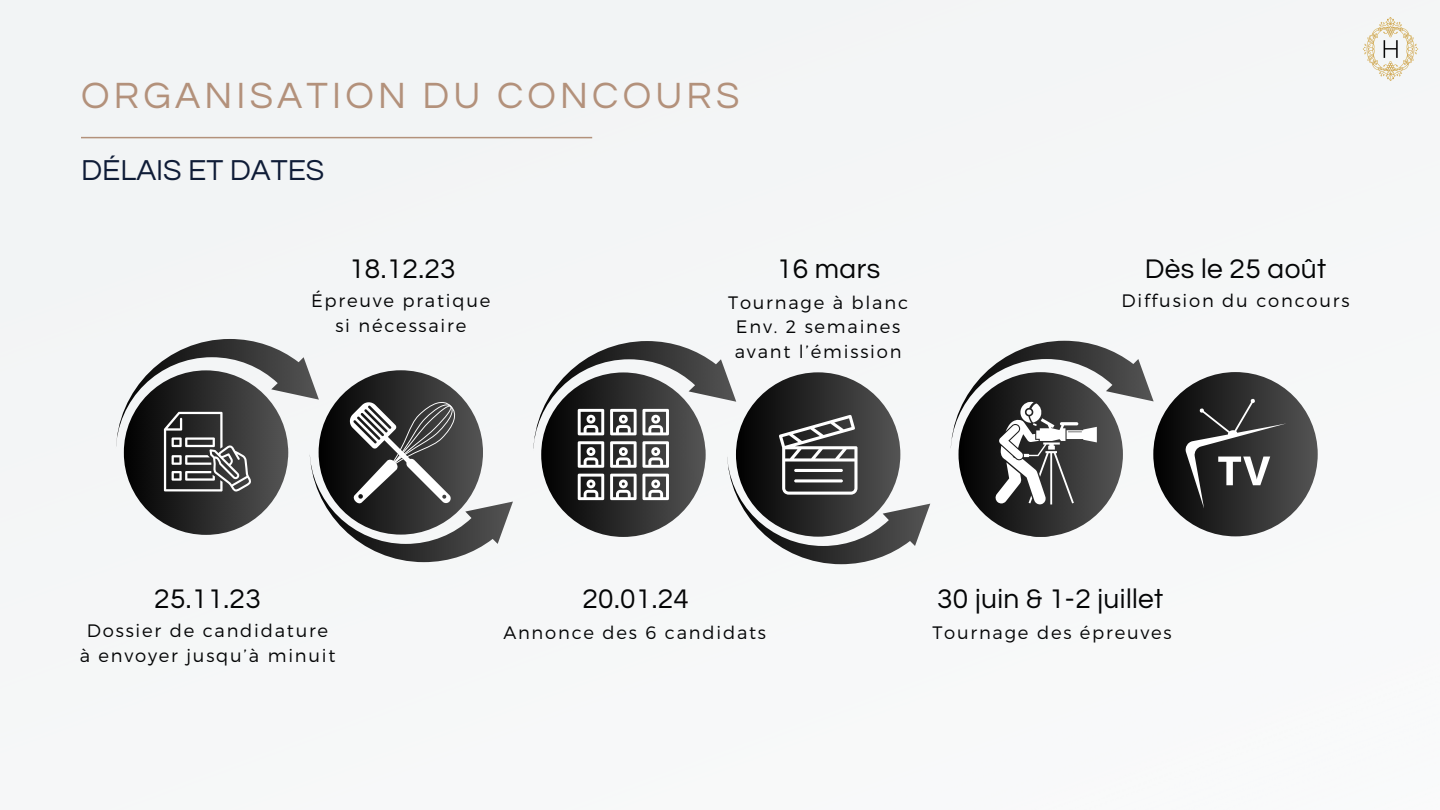
<style>
.page{position:relative;width:1440px;height:810px;background:#fff}
.page>*{position:absolute;margin:0;border:0;box-sizing:border-box;transform-origin:0 0}
.t1{font:38px "Questrial";letter-spacing:.11em;color:#b3917b}
.t2{font:30px "Questrial";color:#0f1c37}
.t3{font:28px "Questrial";letter-spacing:.015em;color:#040506}
.t4{font:300 18px/24.8px "Montserrat";letter-spacing:.1em;color:#040506;text-align:center}
</style>
<div class="page">
<div style="left:0;top:0;width:1440px;height:610px;background:#f4f5f6"></div>
<svg style="left:959px;top:372px;width:164px;height:165px;background:#2c2c2c"></svg>
<div style="left:1153px;top:372px;width:165px;height:164px;background:linear-gradient(to right,#020202,#555);border-radius:50%"></div>
<svg style="left:533px;top:341px;width:397px;height:223px"></svg>
<hr style="left:794px;top:479px;width:49px;height:3px;background:#fff;border-radius:2px">
<svg style="left:951px;top:341px;width:203px;height:163px"></svg>
<svg style="left:1185px;top:399px;width:101px;height:110px;background:#464646"></svg>
<svg style="left:116px;top:339px;width:397px;height:223px"></svg>
<hr style="left:81px;top:137px;width:511px;height:1px;background:#b3917b">
<img style="left:1359px;top:18px;width:63px;height:63px">
<p class="t1" style="left:81px;top:77px;width:660px">ORGANISATION DU CONCOURS</p>
<p class="t2" style="left:81px;top:155px;width:245px">DÉLAIS ET DATES</p>
<p class="t3" style="left:349px;top:255px;width:108px">18.12.23</p>
<h3 class="t4" style="left:311px;top:287px;width:181px">Épreuve pratique si nécessaire</h3>
<p class="t3" style="left:777px;top:255px;width:105px">16 mars</p>
<p class="t4" style="left:728px;top:289px;width:181px">Tournage à blanc</p>
<p class="t4" style="left:735px;top:314px;width:168px;text-align:left">Env. 2 semaines avant l’émission</p>
<p class="t3" style="left:1145px;top:255px;width:183px">Dès le 25 août</p>
<p class="t4" style="left:1122px;top:287px;width:229px">Diffusion du concours</p>
<p class="t3" style="left:154px;top:585px;width:108px">25.11.23</p>
<h1 class="t4" style="left:87px;top:617px;width:243px">Dossier de candidature</h1>
<h2 class="t4" style="left:80px;top:642px;width:257px">à envoyer jusqu’à minuit</h2>
<p class="t3" style="left:582px;top:585px;width:108px">20.01.24</p>
<p class="t4" style="left:503px;top:619px;width:264px">Annonce des 6 candidats</p>
<h3 class="t3" style="left:937px;top:585px;width:228px">30 juin &amp; 1-2 juillet</h3>
<h3 class="t4" style="left:932px;top:619px;width:241px">Tournage des épreuves</h3>
</div>
